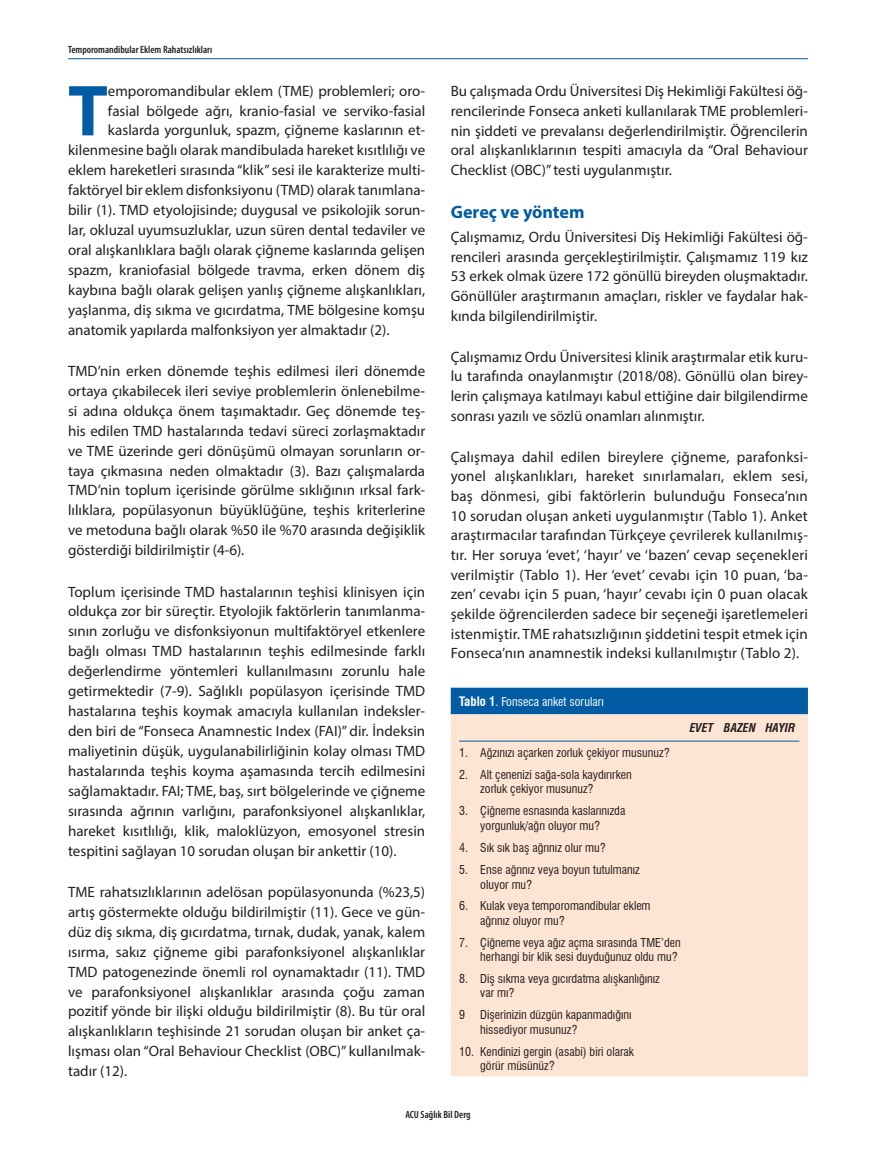
<style>
.page{position:relative;width:893px;height:1170px;background:#fff}
.page>*{position:absolute;margin:0;border:0;box-sizing:border-box;transform-origin:0 0}
.t1{font:700 72.9px "Myriad Pro";color:#015ca3}
.t2{font:700 18px "Myriad Pro";letter-spacing:-.005em;color:#015ca3}
.t3{font:15px/20px "Myriad Pro";color:#231f20;text-align:justify}
.t4{font:condensed 12px/14.4px "Swiss 721 BT";color:#231f20}
.t5{font:condensed 12px "Swiss 721 BT";color:#fff}
.t6{font:italic 700 condensed 12px "Swiss 721 BT";color:#231f20}
.t7{font:600 condensed 10.5px "Myriad Pro";color:#231f20}
.s1{font-weight:700;font-size:12.75px}
</style>
<div class="page">
<hr style="left:68px;top:58px;width:740px;height:1px;background:#015ca3">
<div style="left:451px;top:687px;width:357px;height:27px;background:#015ca3"></div>
<div style="left:451px;top:714px;width:357px;height:362px;background:#fee4d2"></div>
<hr style="left:459px;top:740px;width:226px;height:1px;background:#015ca3">
<hr style="left:685px;top:740px;width:34px;height:1px;background:#015ca3">
<hr style="left:719px;top:740px;width:42px;height:1px;background:#015ca3">
<hr style="left:761px;top:740px;width:38px;height:1px;background:#015ca3">
<p class="t7" style="left:68px;top:44px;width:146px">Temporomandibular Eklem Rahatsızlıkları</p>
<h1 class="t1" style="left:68px;top:63px;width:41px">T</h1>
<p class="t3" style="left:108px;top:81px;width:319px">emporomandibular eklem (TME) problemleri; oro-</p>
<p class="t3" style="left:108px;top:101px;width:319px">fasial bölgede ağrı, kranio-fasial ve serviko-fasial</p>
<p class="t3" style="left:108px;top:120px;width:319px">kaslarda yorgunluk, spazm, çiğneme kaslarının et-</p>
<p class="t3" style="left:68px;top:140px;width:359px">kilenmesine bağlı olarak mandibulada hareket kısıtlılığı ve</p>
<p class="t3" style="left:68px;top:160px;width:359px">eklem hareketleri sırasında “klik” sesi ile karakterize multi-</p>
<p class="t3" style="left:68px;top:180px;width:359px">faktöryel bir eklem disfonksiyonu (TMD) olarak tanımlana-</p>
<p class="t3" style="left:68px;top:200px;width:359px">bilir (1). TMD etyolojisinde; duygusal ve psikolojik sorun-</p>
<p class="t3" style="left:68px;top:220px;width:359px">lar, okluzal uyumsuzluklar, uzun süren dental tedaviler ve</p>
<p class="t3" style="left:68px;top:240px;width:359px">oral alışkanlıklara bağlı olarak çiğneme kaslarında gelişen</p>
<p class="t3" style="left:68px;top:259px;width:359px">spazm, kraniofasial bölgede travma, erken dönem diş</p>
<p class="t3" style="left:68px;top:279px;width:359px">kaybına bağlı olarak gelişen yanlış çiğneme alışkanlıkları,</p>
<p class="t3" style="left:68px;top:299px;width:359px">yaşlanma, diş sıkma ve gıcırdatma, TME bölgesine komşu</p>
<p class="t3" style="left:68px;top:319px;width:323px">anatomik yapılarda malfonksiyon yer almaktadır (2).</p>
<p class="t3" style="left:68px;top:360px;width:359px">TMD’nin erken dönemde teşhis edilmesi ileri dönemde ortaya çıkabilecek ileri seviye problemlerin önlenebilme&shy;si adına oldukça önem taşımaktadır. Geç dönemde teş&shy;his edilen TMD hastalarında tedavi süreci zorlaşmaktadır ve TME üzerinde geri dönüşümü olmayan sorunların or&shy;taya çıkmasına neden olmaktadır (3). Bazı çalışmalarda TMD’nin toplum içerisinde görülme sıklığının ırksal fark&shy;lılıklara, popülasyonun büyüklüğüne, teşhis kriterlerine ve metoduna bağlı olarak %50 ile %70 arasında değişiklik gösterdiği bildirilmiştir (4-6).</p>
<p class="t3" style="left:68px;top:581px;width:359px">Toplum içerisinde TMD hastalarının teşhisi klinisyen için oldukça zor bir süreçtir. Etyolojik faktörlerin tanımlanma&shy;sının zorluğu ve disfonksiyonun multifaktöryel etkenlere bağlı olması TMD hastalarının teşhis edilmesinde farklı değerlendirme yöntemleri kullanılmasını zorunlu hale getirmektedir (7-9). Sağlıklı popülasyon içerisinde TMD hastalarına teşhis koymak amacıyla kullanılan indeksler&shy;den biri de “Fonseca Anamnestic Index (FAI)” dir. İndeksin maliyetinin düşük, uygulanabilirliğinin kolay olması TMD hastalarında teşhis koyma aşamasında tercih edilmesini sağlamaktadır. FAI; TME, baş, sırt bölgelerinde ve çiğneme sırasında ağrının varlığını, parafonksiyonel alışkanlıklar, hareket kısıtlılığı, klik, maloklüzyon, emosyonel stresin tespitini sağlayan 10 sorudan oluşan bir ankettir (10).</p>
<p class="t3" style="left:68px;top:881px;width:359px">TME rahatsızlıklarının adelösan popülasyonunda (%23,5) artış göstermekte olduğu bildirilmiştir (11). Gece ve gün&shy;düz diş sıkma, diş gıcırdatma, tırnak, dudak, yanak, kalem ısırma, sakız çiğneme gibi parafonksiyonel alışkanlıklar TMD patogenezinde önemli rol oynamaktadır (11). TMD ve parafonksiyonel alışkanlıklar arasında çoğu zaman pozitif yönde bir ilişki olduğu bildirilmiştir (8). Bu tür oral alışkanlıkların teşhisinde 21 sorudan oluşan bir anket ça&shy;lışması olan “Oral Behaviour Checklist (OBC)” kullanılmak&shy;tadır (12).</p>
<p class="t3" style="left:451px;top:81px;width:359px">Bu çalışmada Ordu Üniversitesi Diş Hekimliği Fakültesi öğ&shy;rencilerinde Fonseca anketi kullanılarak TME problemleri&shy;nin şiddeti ve prevalansı değerlendirilmiştir. Öğrencilerin oral alışkanlıklarının tespiti amacıyla da “Oral Behaviour Checklist (OBC)” testi uygulanmıştır.</p>
<p class="t2" style="left:451px;top:200px;width:135px">Gereç ve yöntem</p>
<p class="t3" style="left:451px;top:227px;width:359px">Çalışmamız, Ordu Üniversitesi Diş Hekimliği Fakültesi öğ&shy;rencileri arasında gerçekleştirilmiştir. Çalışmamız 119 kız 53 erkek olmak üzere 172 gönüllü bireyden oluşmaktadır.<br>Gönüllüler araştırmanın amaçları, riskler ve faydalar hak&shy;kında bilgilendirilmiştir.</p>
<p class="t3" style="left:451px;top:346px;width:359px">Çalışmamız Ordu Üniversitesi klinik araştırmalar etik kuru&shy;lu tarafında onaylanmıştır (2018/08). Gönüllü olan birey&shy;lerin çalışmaya katılmayı kabul ettiğine dair bilgilendirme sonrası yazılı ve sözlü onamları alınmıştır.</p>
<p class="t3" style="left:451px;top:446px;width:359px">Çalışmaya dahil edilen bireylere çiğneme, parafonksi&shy;yonel alışkanlıkları, hareket sınırlamaları, eklem sesi, baş dönmesi, gibi faktörlerin bulunduğu Fonseca’nın 10 sorudan oluşan anketi uygulanmıştır (Tablo 1). Anket araştırmacılar tarafından Türkçeye çevrilerek kullanılmış&shy;tır. Her soruya ‘evet’, ‘hayır’ ve ‘bazen’ cevap seçenekleri verilmiştir (Tablo 1). Her ‘evet’ cevabı için 10 puan, ‘ba&shy;zen’ cevabı için 5 puan, ‘hayır’ cevabı için 0 puan olacak şekilde öğrencilerden sadece bir seçeneği işaretlemeleri istenmiştir. TME rahatsızlığının şiddetini tespit etmek için Fonseca’nın anamnestik indeksi kullanılmıştır (Tablo 2).</p>
<p class="t5" style="left:459px;top:694px;width:146px"><span class="s1">Tablo 1</span>. Fonseca anket soruları</p>
<p class="t6" style="left:690px;top:720px;width:107px">EVET BAZEN HAYIR</p>
<p class="t4" style="left:459px;top:745px;width:212px">1. Ağzınızı açarken zorluk çekiyor musunuz?</p>
<p class="t4" style="left:480px;top:767px;width:153px;text-indent:-21px">2. Alt çenenizi sağa-sola kaydırırken zorluk çekiyor musunuz?</p>
<p class="t4" style="left:459px;top:803px;width:168px;text-align:center">3. Çiğneme esnasında kaslarınızda yorgunluk/ağrı oluyor mu?</p>
<p class="t4" style="left:459px;top:840px;width:148px">4. Sık sık baş ağrınız olur mu?</p>
<p class="t4" style="left:480px;top:862px;width:161px;text-indent:-21px">5. Ense ağrınız veya boyun tutulmanız oluyor mu?</p>
<p class="t4" style="left:480px;top:898px;width:172px;text-indent:-21px">6. Kulak veya temporomandibular eklem ağrınız oluyor mu?</p>
<p class="t4" style="left:459px;top:935px;width:223px;text-align:right">7. Çiğneme veya ağız açma sırasında TME’den herhangi bir klik sesi duyduğunuz oldu mu?</p>
<p class="t4" style="left:480px;top:971px;width:181px;text-indent:-21px">8. Diş sıkma veya gıcırdatma alışkanlığınız var mı?</p>
<p class="t4" style="left:459px;top:1007px;width:7px">9</p>
<p class="t4" style="left:480px;top:1007px;width:153px">Dişerinizin düzgün kapanmadığını hissediyor musunuz?</p>
<p class="t4" style="left:480px;top:1043px;width:155px;text-indent:-21px">10. Kendinizi gergin (asabi) biri olarak görür müsünüz?</p>
<p class="t7" style="left:405px;top:1108px;width:67px">ACU Sağlık Bil Derg</p>
</div>
